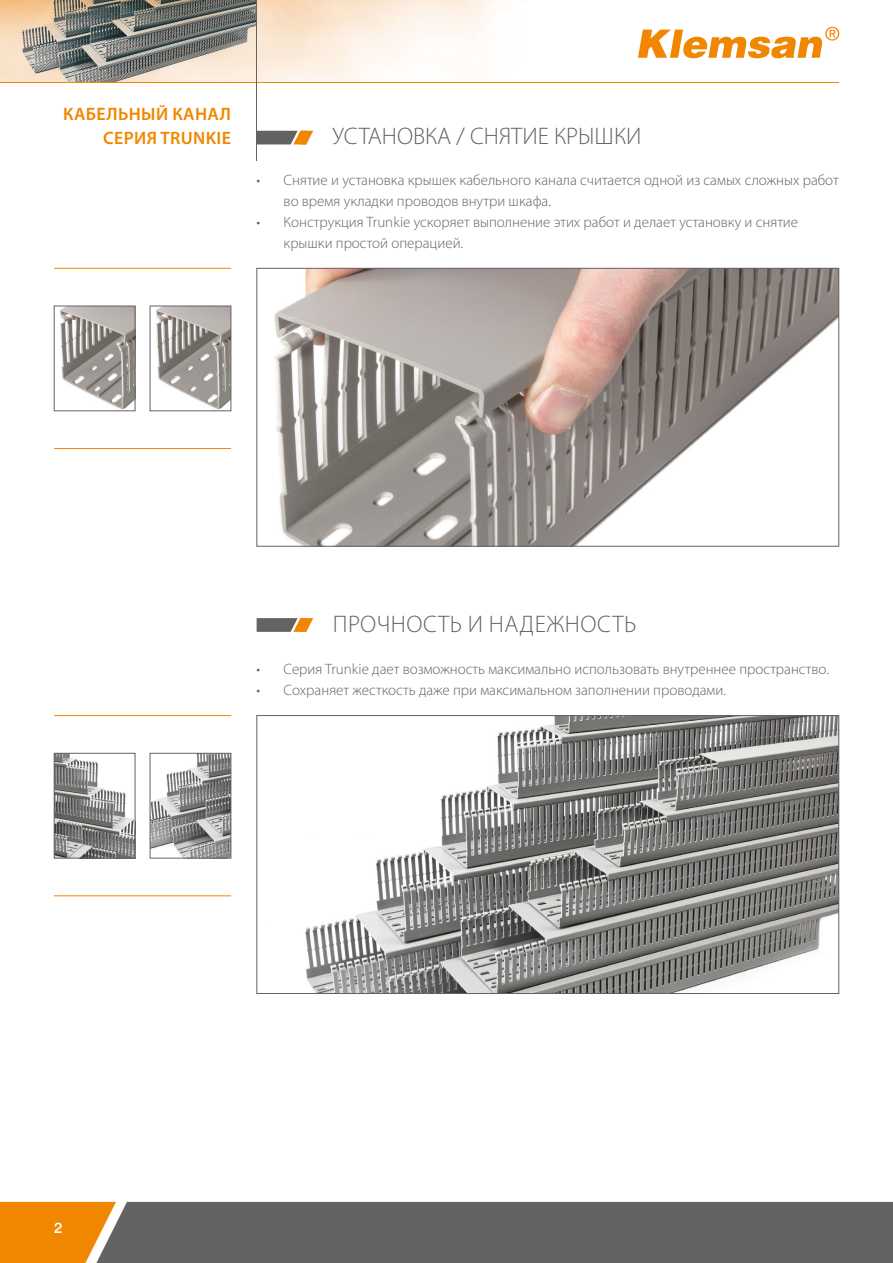
<style>
.page{position:relative;width:893px;height:1263px;background:#fff}
.page>*{position:absolute;margin:0;border:0;box-sizing:border-box;transform-origin:0 0}
.t1{font:300 24px "Myriad Pro";letter-spacing:.01em;color:#646363}
.t2{font:600 18px/24px "Myriad Pro";letter-spacing:.02em;color:#f18700;text-align:right}
.t3{font:300 15px/21px "Myriad Pro";color:#646363}
.t4{font:500 15px "Swiss 721 BT";color:#fff}
</style>
<div class="page">
<div style="left:0;top:1202px;width:96px;height:61px;background:#f18700"></div>
<div style="left:96px;top:1202px;width:797px;height:61px;background:#646363"></div>
<svg style="left:258px;top:131px;width:55px;height:13px"></svg>
<img style="left:0;top:0;width:840px;height:82px">
<hr style="left:0;top:82px;width:839px;height:1px;background:#f18700">
<svg style="left:638px;top:27px;width:201px;height:31px"></svg>
<img style="left:60px;top:308px;width:73px;height:101px">
<div style="left:54px;top:306px;width:81px;height:105px;border:1px solid #646363"></div>
<hr style="left:54px;top:268px;width:177px;height:1px;background:#f18700">
<hr style="left:54px;top:448px;width:177px;height:1px;background:#f18700">
<img style="left:56px;top:755px;width:77px;height:101px">
<div style="left:54px;top:753px;width:81px;height:105px;border:1px solid #646363"></div>
<img style="left:152px;top:755px;width:77px;height:101px">
<div style="left:150px;top:753px;width:81px;height:105px;border:1px solid #646363"></div>
<hr style="left:54px;top:715px;width:177px;height:1px;background:#f18700">
<hr style="left:54px;top:895px;width:177px;height:1px;background:#f18700">
<svg style="left:257px;top:618px;width:56px;height:14px"></svg>
<hr style="left:257px;top:0;width:1px;height:161px;background:#646363">
<img style="left:274px;top:270px;width:563px;height:274px">
<div style="left:257px;top:268px;width:582px;height:278px;border:1px solid #646363"></div>
<img style="left:305px;top:717px;width:532px;height:275px">
<div style="left:257px;top:715px;width:582px;height:279px;border:1px solid #646363"></div>
<img style="left:156px;top:308px;width:73px;height:101px">
<div style="left:150px;top:306px;width:81px;height:105px;border:1px solid #646363"></div>
<p class="t2" style="left:63px;top:102px;width:169px">КАБЕЛЬНЫЙ КАНАЛ<br>СЕРИЯ TRUNKIE</p>
<h1 class="t1" style="left:333px;top:122px;width:310px">УСТАНОВКА / СНЯТИЕ КРЫШКИ</h1>
<p class="t3" style="left:284px;top:169px;width:557px;text-indent:-27px">• Снятие и установка крышек кабельного канала считается одной из самых сложных работ во время укладки проводов внутри шкафа.</p>
<p class="t3" style="left:284px;top:211px;width:516px;text-indent:-27px">• Конструкция Trunkie ускоряет выполнение этих работ и делает установку и снятие крышки простой операцией.</p>
<h1 class="t1" style="left:333px;top:609px;width:305px">ПРОЧНОСТЬ И НАДЕЖНОСТЬ</h1>
<p class="t3" style="left:257px;top:658px;width:574px">• Серия Trunkie дает возможность максимально использовать внутреннее пространство.</p>
<p class="t3" style="left:257px;top:679px;width:471px">• Сохраняет жесткость даже при максимальном заполнении проводами.</p>
<p class="t4" style="left:54px;top:1218px;width:10px">2</p>
</div>
